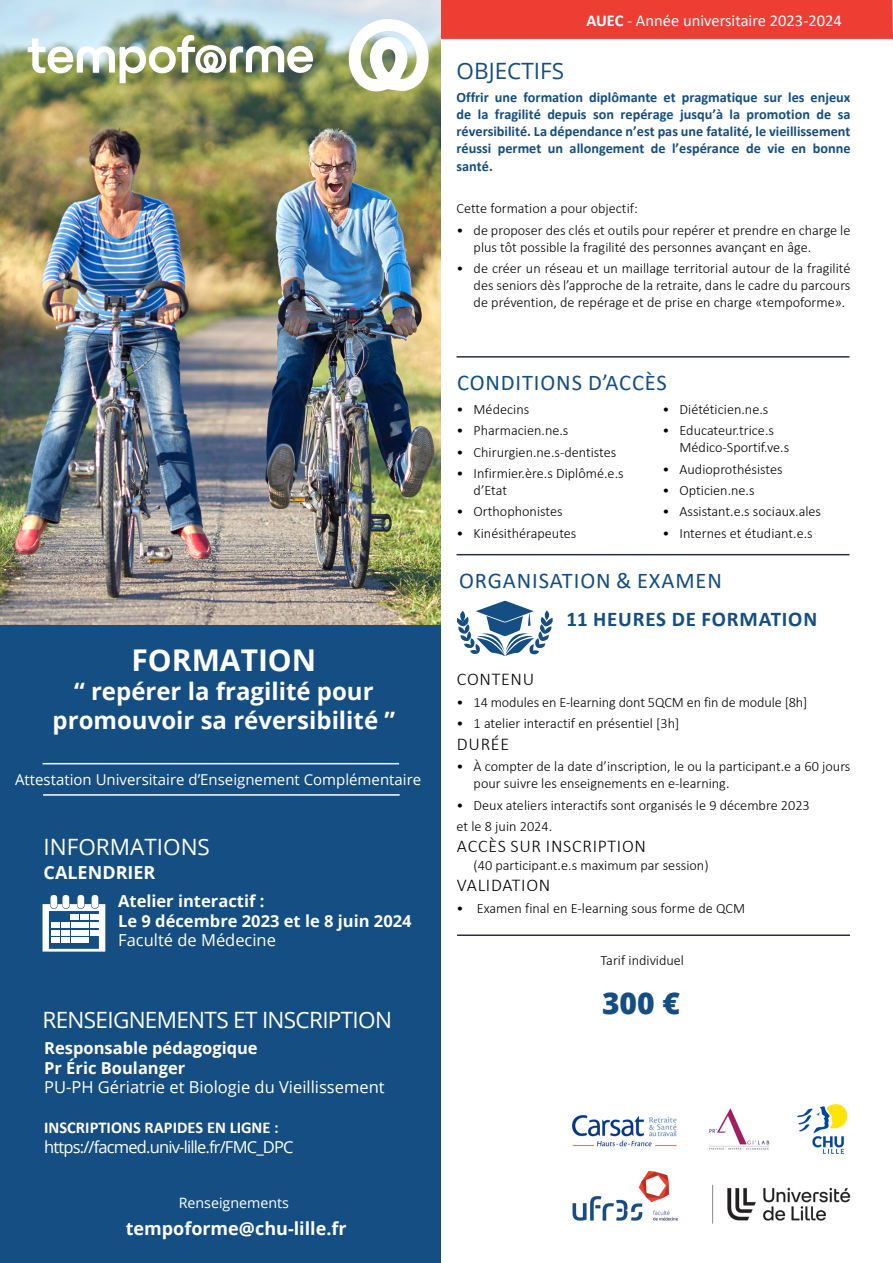
<style>
.page{position:relative;width:893px;height:1263px;background:#fff}
.page>*{position:absolute;margin:0;border:0;box-sizing:border-box;transform-origin:0 0}
.t1{font:700 30px "Open Sans";color:#fff}
.prix{font:800 30px "Open Sans";color:#144e82}
.t2{font:700 24px "Open Sans";color:#fff}
.titre_chapitre{font:22.5px "Calibri";letter-spacing:.04em;color:#144e82}
.titre_description_bl{font:22.5px "Open Sans";letter-spacing:-.03em;color:#fff}
.titre_description_bl-2{font:22.5px "Open Sans";color:#fff}
.t3{font:22.5px "Open Sans";color:#144e82}
.titre_chapitre-2{font:700 21px "Calibri";letter-spacing:.04em;color:#144e82}
.t4{font:300 18px "Calibri";letter-spacing:.04em;color:#000}
.t5{font:700 18px "Open Sans";color:#fff}
.t6{font:16.5px/19.8px "Open Sans";color:#fff}
.t7{font:700 16.5px "Open Sans";color:#fff}
.t8{font:16.5px "Open Sans";letter-spacing:-.05em;color:#fff}
.t9{font:16.5px "Calibri";color:#fff}
.t10{font:700 16.5px "Calibri";color:#fff}
.Diplôme{font:15px "Open Sans";color:#fff}
.texte_courant_puce{font:300 14.25px/17.1px "Calibri";color:#000}
.texte_courant_puce-2{font:700 14.25px/17.1px "Calibri";color:#144e82;text-align:justify}
.t11{font:14.25px "Open Sans";color:#fff}
.s1{font-weight:700}
.s2{font-weight:300;font-style:italic}
</style>
<div class="page">
<div style="left:1px;top:624px;width:440px;height:639px;background:#144e82"></div>
<div style="left:440px;top:0;width:453px;height:39px;background:#ee3e34"></div>
<hr style="left:457px;top:356px;width:392px;height:2px;background:#2a2f43">
<img style="left:572px;top:1171px;width:279px;height:53px">
<hr style="left:457px;top:934px;width:393px;height:2px;background:#2a2f43">
<hr style="left:457px;top:554px;width:392px;height:1px;background:#2a2f43">
<img style="left:0;top:0;width:440px;height:624px">
<img style="left:28px;top:34px;width:285px;height:49px">
<svg style="left:345px;top:19px;width:86px;height:78px"></svg>
<img style="left:572px;top:1115px;width:105px;height:32px">
<img style="left:797px;top:1104px;width:50px;height:50px">
<svg style="left:457px;top:601px;width:96px;height:55px"></svg>
<img style="left:709px;top:1108px;width:61px;height:42px">
<hr style="left:43px;top:763px;width:356px;height:1px;background:#fff">
<hr style="left:43px;top:794px;width:357px;height:2px;background:#fff">
<div style="left:50px;top:895px;width:7px;height:13px;background:#fff;border-radius:3px"></div>
<div style="left:62px;top:895px;width:7px;height:13px;background:#fff;border-radius:3px"></div>
<div style="left:78px;top:895px;width:6px;height:13px;background:#fff;border-radius:3px"></div>
<div style="left:92px;top:895px;width:6px;height:13px;background:#fff;border-radius:3px"></div>
<svg style="left:43px;top:904px;width:62px;height:47px"></svg>
<p class="t1" style="left:132px;top:639px;width:186px">FORMATION</p>
<p class="t2" style="left:74px;top:675px;width:301px">“ repérer la fragilité pour</p>
<p class="t2" style="left:53px;top:703px;width:344px">promouvoir sa réversibilité ”</p>
<p class="Diplôme" style="left:15px;top:769px;width:408px">Attestation Universitaire d’Enseignement Complémentaire</p>
<p class="titre_description_bl-2" style="left:44px;top:831px;width:168px">INFORMATIONS</p>
<p class="t5" style="left:44px;top:859px;width:113px">CALENDRIER</p>
<p class="t7" style="left:118px;top:889px;width:148px">Atelier interactif :</p>
<p class="t7" style="left:118px;top:909px;width:295px">Le 9 décembre 2023 et le 8 juin 2024</p>
<p class="t6" style="left:118px;top:930px;width:159px">Faculté de Médecine</p>
<p class="titre_description_bl" style="left:43px;top:1004px;width:351px">RENSEIGNEMENTS ET INSCRIPTION</p>
<p class="t7" style="left:44px;top:1036px;width:215px">Responsable pédagogique</p>
<p class="t6" style="left:44px;top:1057px;width:342px"><span class="s1">Pr Éric Boulanger<br></span>PU-PH Gériatrie et Biologie du Vieillissement</p>
<p class="t10" style="left:44px;top:1116px;width:236px">INSCRIPTIONS RAPIDES EN LIGNE :</p>
<p class="t8" style="left:44px;top:1135px;width:251px">https://facmed.univ-lille.fr/FMC_DPC</p>
<p class="t11" style="left:179px;top:1193px;width:112px">Renseignements</p>
<p class="t5" style="left:126px;top:1215px;width:222px">tempoforme@chu-lille.fr</p>
<h3 class="t3" style="left:457px;top:55px;width:109px">OBJECTIFS</h3>
<p class="t9" style="left:586px;top:9px;width:257px"><span class="s1">AUEC</span> <span class="s2">-</span> Année universitaire 2023-2024</p>
<p class="texte_courant_puce-2" style="left:457px;top:89px;width:395px">Offrir une formation diplômante et pragmatique sur les enjeux de la fragilité depuis son repérage jusqu’à la promotion de sa réversibilité. La dépendance n’est pas une fatalité, le vieillissement réussi permet un allongement de l’espérance de vie en bonne santé.</p>
<p class="texte_courant_puce" style="left:457px;top:200px;width:183px">Cette formation a pour objectif:</p>
<p class="texte_courant_puce" style="left:474px;top:221px;width:378px;text-indent:-17px">• de proposer des clés et outils pour repérer et prendre en charge le plus tôt possible la fragilité des personnes avançant en âge.</p>
<p class="texte_courant_puce" style="left:474px;top:260px;width:378px;text-align:justify;text-indent:-17px">• de créer un réseau et un maillage territorial autour de la fragilité des seniors dès l’approche de la retraite, dans le cadre du parcours de prévention, de repérage et de prise en charge «tempoforme».</p>
<p class="titre_chapitre" style="left:457px;top:367px;width:211px">CONDITIONS D’ACCÈS</p>
<p class="texte_courant_puce" style="left:457px;top:400px;width:74px">• Médecins</p>
<p class="texte_courant_puce" style="left:457px;top:422px;width:113px">• Pharmacien.ne.s</p>
<p class="texte_courant_puce" style="left:457px;top:443px;width:161px">• Chirurgien.ne.s-dentistes</p>
<p class="texte_courant_puce" style="left:474px;top:465px;width:152px;text-indent:-17px">• Infirmier.ère.s Diplômé.e.s d’Etat</p>
<p class="texte_courant_puce" style="left:457px;top:503px;width:107px">• Orthophonistes</p>
<p class="texte_courant_puce" style="left:457px;top:524px;width:121px">• Kinésithérapeutes</p>
<p class="texte_courant_puce" style="left:662px;top:400px;width:107px">• Diététicien.ne.s</p>
<p class="texte_courant_puce" style="left:679px;top:422px;width:111px;text-indent:-17px">• Educateur.trice.s<br>Médico-Sportif.ve.s</p>
<p class="texte_courant_puce" style="left:662px;top:460px;width:122px">• Audioprothésistes</p>
<p class="texte_courant_puce" style="left:662px;top:482px;width:94px">• Opticien.ne.s</p>
<p class="texte_courant_puce" style="left:662px;top:503px;width:160px">• Assistant.e.s sociaux.ales</p>
<p class="texte_courant_puce" style="left:662px;top:524px;width:152px">• Internes et étudiant.e.s</p>
<p class="titre_chapitre" style="left:459px;top:565px;width:264px">ORGANISATION &amp; EXAMEN</p>
<p class="titre_chapitre-2" style="left:567px;top:604px;width:252px">11 HEURES DE FORMATION</p>
<p class="t4" style="left:457px;top:668px;width:79px">CONTENU</p>
<p class="texte_courant_puce" style="left:457px;top:693px;width:352px">• 14 modules en E-learning dont 5QCM en fin de module [8h]</p>
<p class="texte_courant_puce" style="left:457px;top:715px;width:224px">• 1 atelier interactif en présentiel [3h]</p>
<p class="t4" style="left:457px;top:732px;width:54px">DURÉE</p>
<p class="texte_courant_puce" style="left:474px;top:758px;width:378px;text-indent:-17px">• À compter de la date d’inscription, le ou la participant.e a 60 jours pour suivre les enseignements en e-learning.</p>
<p class="texte_courant_puce" style="left:457px;top:796px;width:355px">• Deux ateliers interactifs sont organisés le 9 décembre 2023</p>
<p class="texte_courant_puce" style="left:457px;top:817px;width:97px">et le 8 juin 2024.</p>
<p class="t4" style="left:457px;top:835px;width:191px">ACCÈS SUR INSCRIPTION</p>
<p class="texte_courant_puce" style="left:474px;top:856px;width:236px">(40 participant.e.s maximum par session)</p>
<p class="t4" style="left:457px;top:874px;width:95px">VALIDATION</p>
<p class="texte_courant_puce" style="left:457px;top:899px;width:290px">• Examen final en E-learning sous forme de QCM</p>
<p class="texte_courant_puce" style="left:600px;top:952px;width:85px">Tarif individuel</p>
<p class="prix" style="left:602px;top:980px;width:80px">300 €</p>
</div>
